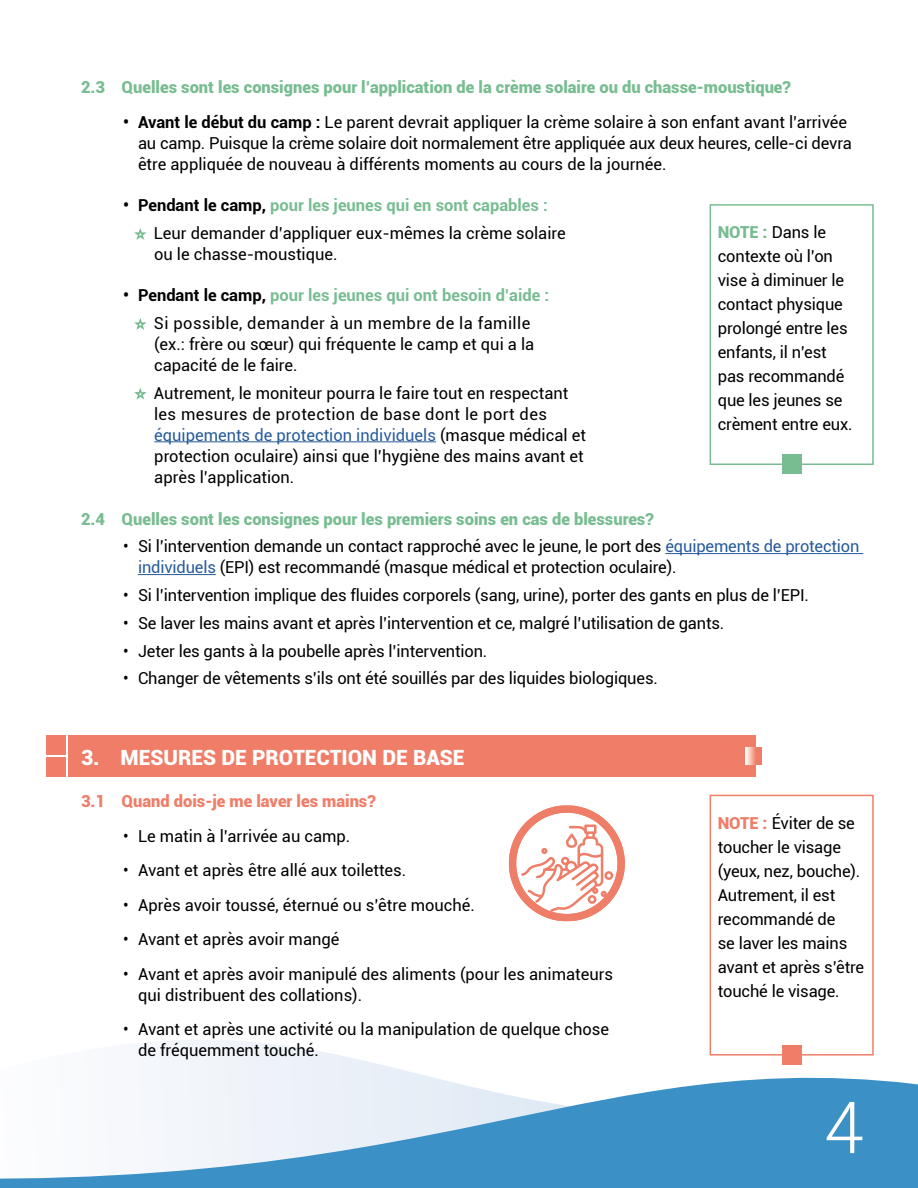
<style>
.page{position:relative;width:918px;height:1188px;background:#fff}
.page>*{position:absolute;margin:0;border:0;box-sizing:border-box;transform-origin:0 0}
.t1{font:300 72px "Roboto";color:#fff}
.t2{font:900 21px "Roboto";color:#fff}
.t3{font:16.5px/24px "Roboto";letter-spacing:-.01em;color:#000}
.t4{font:900 16.5px "Roboto";color:#78bd91}
.t5{font:16.5px/27.8px "Roboto";letter-spacing:.025em;color:#000}
.t6{font:900 16.5px "Roboto";color:#f07d68}
.s1{font-weight:700}
.s2{font-weight:700;color:#78bd91}
.s3{color:#275b9b}
.s4{font-weight:900;color:#78bd91}
.s5{font-weight:900;color:#f07d68}
</style>
<div class="page">
<div style="left:68px;top:736px;width:688px;height:41px;background:#f07d68"></div>
<div style="left:46px;top:736px;width:20px;height:19px;background:#f07d68"></div>
<div style="left:46px;top:757px;width:20px;height:20px;background:#f07d68"></div>
<svg style="left:745px;top:748px;width:17px;height:16px"></svg>
<hr style="left:154px;top:441px;width:282px;height:1px;background:#275b9b">
<hr style="left:665px;top:553px;width:198px;height:1px;background:#275b9b">
<hr style="left:138px;top:574px;width:78px;height:1px;background:#275b9b">
<div style="left:710px;top:204px;width:164px;height:261px;border:2px solid #78bd91"></div>
<div style="left:782px;top:455px;width:19px;height:19px;background:#78bd91"></div>
<div style="left:710px;top:795px;width:164px;height:261px;border:2px solid #f07d68"></div>
<svg style="left:509px;top:805px;width:116px;height:116px"></svg>
<svg style="left:0;top:1020px;width:918px;height:168px"></svg>
<p class="t4" style="left:81px;top:76px;width:711px">2.3 Quelles sont les consignes pour l’application de la crème solaire ou du chasse-moustique?</p>
<p class="t3" style="left:138px;top:111px;width:716px;line-height:21px;text-indent:-15px"><span class="s1">• Avant le début du camp :</span> Le parent devrait appliquer la crème solaire à son enfant avant l’arrivée au camp. Puisque la crème solaire doit normalement être appliquée aux deux heures, celle-ci devra être appliquée de nouveau à différents moments au cours de la journée.</p>
<p class="t3" style="left:154px;top:191px;width:413px;line-height:27.8px;text-indent:-31px"><span class="s1">• Pendant le camp,</span> <span class="s2">pour les jeunes qui en sont capables :<br></span>Leur demander d’appliquer eux-mêmes la crème solaire</p>
<p class="t3" style="left:154px;top:241px;width:185px">ou le chasse-moustique.</p>
<p class="t5" style="left:154px;top:281px;width:397px;text-indent:-31px"><span class="s1">• Pendant le camp,</span> <span class="s2">pour les jeunes qui ont besoin d’aide :<br></span>Si possible, demander à un membre de la famille</p>
<p class="t3" style="left:154px;top:333px;width:382px;line-height:21px">(ex.: frère ou sœur) qui fréquente le camp et qui a la capacité de le faire.</p>
<p class="t3" style="left:154px;top:382px;width:434px;line-height:21px">Autrement, le moniteur pourra le faire tout en respectant les mesures de protection de base dont le port des <span class="s3">équipements de protection individuels</span> (masque médical et protection oculaire) ainsi que l’hygiène des mains avant et après l’application.</p>
<p class="t4" style="left:81px;top:507px;width:574px">2.4 Quelles sont les consignes pour les premiers soins en cas de blessures?</p>
<p class="t3" style="left:138px;top:535px;width:723px;line-height:21px;text-indent:-15px">• Si l’intervention demande un contact rapproché avec le jeune, le port des <span class="s3">équipements de protection individuels</span> (EPI) est recommandé (masque médical et protection oculaire).</p>
<p class="t3" style="left:123px;top:583px;width:687px">• Si l’intervention implique des fluides corporels (sang, urine), porter des gants en plus de l’EPI.</p>
<p class="t3" style="left:123px;top:610px;width:603px">• Se laver les mains avant et après l’intervention et ce, malgré l’utilisation de gants.</p>
<p class="t3" style="left:123px;top:638px;width:366px">• Jeter les gants à la poubelle après l’intervention.</p>
<p class="t3" style="left:123px;top:666px;width:536px">• Changer de vêtements s’ils ont été souillés par des liquides biologiques.</p>
<p class="t3" style="left:718px;top:220px;width:136px"><span class="s4">NOTE :</span> Dans le contexte où l’on vise à diminuer le contact physique prolongé entre les enfants, il n’est pas recommandé que les jeunes se crèment entre eux.</p>
<p class="t2" style="left:81px;top:743px;width:385px">3. MESURES DE PROTECTION DE BASE</p>
<p class="t6" style="left:81px;top:790px;width:296px">3.1 Quand dois-je me laver les mains?</p>
<p class="t3" style="left:123px;top:823px;width:229px">• Le matin à l’arrivée au camp.</p>
<p class="t3" style="left:123px;top:858px;width:285px">• Avant et après être allé aux toilettes.</p>
<p class="t3" style="left:123px;top:892px;width:353px">• Après avoir toussé, éternué ou s’être mouché.</p>
<p class="t3" style="left:123px;top:927px;width:218px">• Avant et après avoir mangé</p>
<p class="t3" style="left:138px;top:963px;width:477px;line-height:21px;text-indent:-15px">• Avant et après avoir manipulé des aliments (pour les animateurs qui distribuent des collations).</p>
<p class="t3" style="left:138px;top:1018px;width:473px;line-height:21px;text-indent:-15px">• Avant et après une activité ou la manipulation de quelque chose de fréquemment touché.</p>
<p class="t3" style="left:718px;top:810px;width:148px"><span class="s5">NOTE :</span> Éviter de se toucher le visage (yeux, nez, bouche).<br>Autrement, il est recommandé de<br>se laver les mains avant et après s’être touché le visage.</p>
<h1 class="t1" style="left:824px;top:1078px;width:41px">4</h1>
</div>
